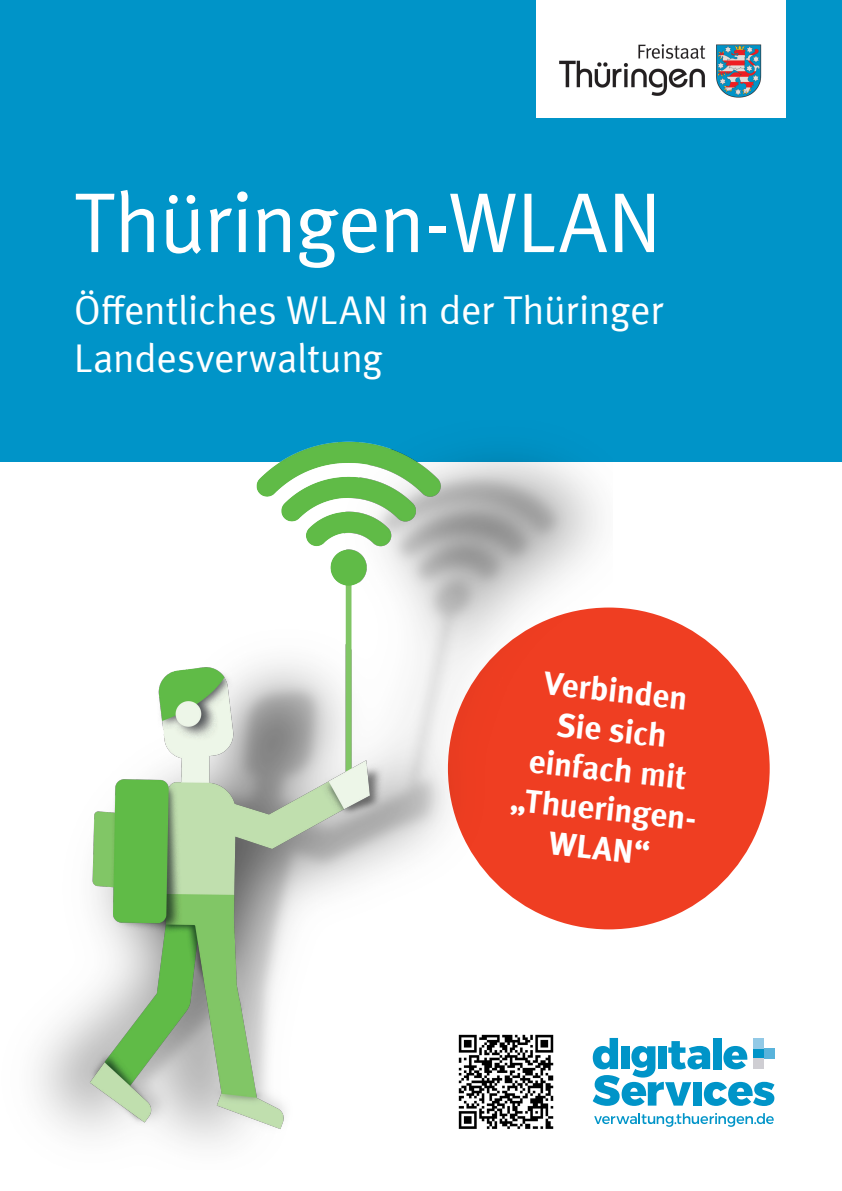
<style>
.page{position:relative;width:842px;height:1191px;background:#fff}
.page>*{position:absolute;margin:0;border:0;box-sizing:border-box;transform-origin:0 0}
.Aufzählung{font:85px "Meta Offc Pro Norm";letter-spacing:-.02em;color:#fff}
.Aufzählung-2{font:40px/48px "Meta Offc Pro Norm";letter-spacing:-.015em;color:#fff}
.t1{font:700 33px "Meta Offc Pro";color:#fff}
</style>
<div class="page">
<div style="left:0;top:0;width:842px;height:461px;background:#0094c8"></div>
<img style="left:537px;top:0;width:247px;height:118px">
<div style="left:448px;top:607px;width:322px;height:322px;background:#ef3e22;border-radius:50%"></div>
<svg style="left:612px;top:1113px;width:162px;height:13px"></svg>
<svg style="left:612px;top:1038px;width:162px;height:68px"></svg>
<div style="left:754px;top:1048px;width:10px;height:10px;background:#0094c8"></div>
<div style="left:764px;top:1048px;width:10px;height:10px;background:#59b3db"></div>
<div style="left:754px;top:1038px;width:10px;height:10px;background:#92c9e6"></div>
<div style="left:754px;top:1058px;width:10px;height:11px;background:#cfced3"></div>
<img style="left:0;top:441px;width:612px;height:704px">
<p class="Aufzählung" style="left:74px;top:158px;width:590px">Thüringen-WLAN</p>
<p class="Aufzählung-2" style="left:74px;top:284px;width:591px">Öffentliches WLAN in der Thüringer<br>Landesverwaltung</p>
<p class="t1" style="left:547px;top:657px;width:145px;rotate:6deg">Verbinden</p>
<p class="t1" style="left:559px;top:698px;width:112px;rotate:6deg">Sie sich</p>
<p class="t1" style="left:532px;top:735px;width:160px;rotate:6deg">einfach mit</p>
<p class="t1" style="left:513px;top:773px;width:194px;rotate:6deg">„Thueringen-</p>
<p class="t1" style="left:552px;top:817px;width:103px;rotate:6deg">WLAN“</p>
</div>
